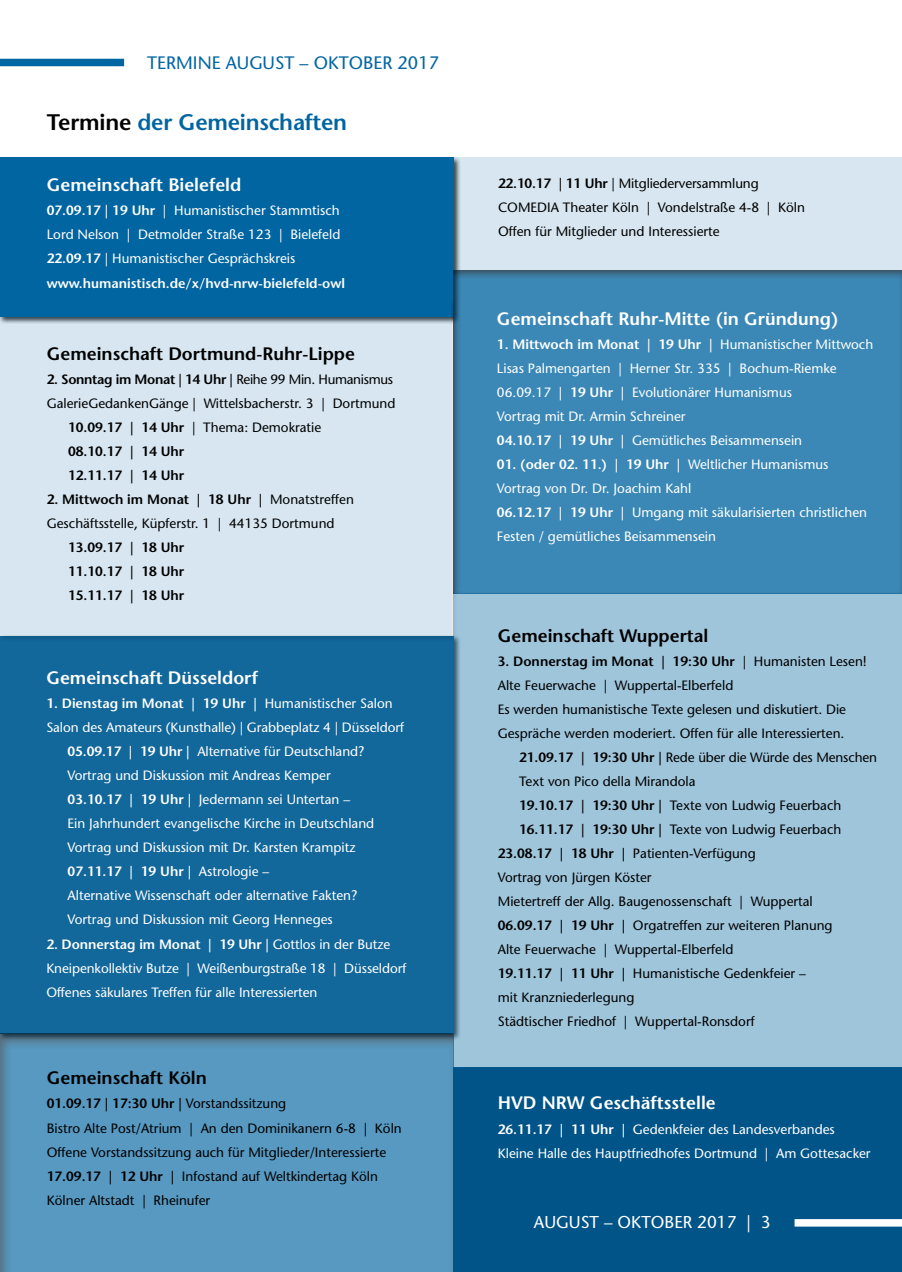
<style>
.page{position:relative;width:902px;height:1272px;background:#fff}
.page>*{position:absolute;margin:0;border:0;box-sizing:border-box;transform-origin:0 0}
.t1{font:600 22.5px "Stone Sans Std";letter-spacing:-.01em;color:#0065a1}
.t2{font:600 18px "Stone Sans Std";color:#fff}
.t3{font:600 18px "Stone Sans Std";color:#000}
.t4{font:500 18px "Stone Sans Std";color:#0065a1}
.t5{font:500 17.1px "Stone Sans Std";color:#fff}
.t6{font:500 13.5px/24px "Stone Sans Std";color:#000}
.t7{font:500 13.5px/24px "Stone Sans Std";color:#fff}
.t8{font:600 13.5px "Stone Sans Std";color:#fff}
.t9{font:600 13.5px/24px "Stone Sans Std";color:#000;text-align:justify}
.t10{font:600 13.5px "Stone Sans Std";letter-spacing:-.025em;color:#000}
.s1{color:#000}
.s2{font-weight:600}
.s3{font-weight:500}
</style>
<div class="page">
<div style="left:0;top:157px;width:453px;height:160px;background:#0065a1"></div>
<div style="left:0;top:636px;width:453px;height:397px;background:#12679b"></div>
<div style="left:452px;top:268px;width:449px;height:326px;background:#3b88b6"></div>
<div style="left:0;top:1032px;width:454px;height:239px;background:#000;opacity:.67"></div>
<div style="left:0;top:298px;width:458px;height:345px;background:#000;opacity:.75"></div>
<svg style="left:0;top:300px;width:451px;height:336px;background:#caddea"></svg>
<div style="left:453px;top:157px;width:448px;height:113px;background:#d7e6f0"></div>
<div style="left:453px;top:1067px;width:448px;height:204px;background:#005488"></div>
<div style="left:453px;top:593px;width:448px;height:474px;background:#9fc5db"></div>
<div style="left:0;top:59px;width:124px;height:7px;background:#0065a1"></div>
<svg style="left:794px;top:1219px;width:107px;height:7px"></svg>
<h2 class="t4" style="left:147px;top:52px;width:293px">TERMINE AUGUST – OKTOBER 2017</h2>
<h1 class="t1" style="left:47px;top:109px;width:302px"><span class="s1">Termine</span> der Gemeinschaften</h1>
<h2 class="t2" style="left:47px;top:174px;width:196px">Gemeinschaft Bielefeld</h2>
<p class="t7" style="left:47px;top:198px;width:295px;text-align:justify"><span class="s2">07.09.17 | 19 Uhr</span> | Humanistischer Stammtisch Lord Nelson | Detmolder Straße 123 | Bielefeld <span class="s2">22.09.17</span> | Humanistischer Gesprächskreis</p>
<p class="t8" style="left:47px;top:275px;width:300px">www.humanistisch.de/x/hvd-nrw-bielefeld-owl</p>
<h2 class="t3" style="left:47px;top:343px;width:310px">Gemeinschaft Dortmund-Ruhr-Lippe</h2>
<p class="t10" style="left:47px;top:371px;width:348px">2. Sonntag im Monat | 14 Uhr | <span class="s3">Reihe 99 Min. Humanismus</span></p>
<p class="t6" style="left:47px;top:391px;width:350px">GalerieGedankenGänge | Wittelsbacherstr. 3 | Dortmund</p>
<p class="t6" style="left:68px;top:415px;width:255px"><span class="s2">10.09.17 | 14 Uhr</span> | Thema: Demokratie</p>
<p class="t9" style="left:68px;top:439px;width:118px">08.10.17 | 14 Uhr</p>
<p class="t9" style="left:68px;top:463px;width:118px">12.11.17 | 14 Uhr</p>
<p class="t6" style="left:47px;top:487px;width:308px"><span class="s2">2. Mittwoch im Monat | 18 Uhr |</span> Monatstreffen<br>Geschäftsstelle, Küpferstr. 1 | 44135 Dortmund</p>
<p class="t9" style="left:68px;top:535px;width:118px">13.09.17 | 18 Uhr 11.10.17 | 18 Uhr 15.11.17 | 18 Uhr</p>
<h2 class="t2" style="left:46px;top:667px;width:213px">Gemeinschaft Düsseldorf</h2>
<p class="t8" style="left:46px;top:695px;width:348px">1. Dienstag im Monat | 19 Uhr | <span class="s3">Humanistischer Salon</span></p>
<p class="t7" style="left:46px;top:715px;width:359px">Salon des Amateurs (Kunsthalle) | Grabbeplatz 4 | Düsseldorf</p>
<p class="t7" style="left:68px;top:739px;width:298px"><span class="s2">05.09.17 | 19 Uhr |</span> Alternative für Deutschland?</p>
<p class="t7" style="left:68px;top:763px;width:264px">Vortrag und Diskussion mit Andreas Kemper</p>
<p class="t7" style="left:68px;top:787px;width:284px"><span class="s2">03.10.17 | 19 Uhr |</span> Jedermann sei Untertan –</p>
<p class="t7" style="left:68px;top:811px;width:308px">Ein Jahrhundert evangelische Kirche in Deutschland</p>
<p class="t7" style="left:68px;top:835px;width:289px">Vortrag und Diskussion mit Dr. Karsten Krampitz</p>
<p class="t8" style="left:68px;top:863px;width:203px">07.11.17 | 19 Uhr | <span class="s3">Astrologie –</span></p>
<p class="t7" style="left:68px;top:883px;width:291px">Alternative Wissenschaft oder alternative Fakten?</p>
<p class="t7" style="left:68px;top:907px;width:267px">Vortrag und Diskussion mit Georg Henneges</p>
<p class="t7" style="left:46px;top:931px;width:361px"><span class="s2">2. Donnerstag im Monat | 19 Uhr |</span> Gottlos in der Butze<br>Kneipenkollektiv Butze | Weißenburgstraße 18 | Düsseldorf<br>Offenes säkulares Treffen für alle Interessierten</p>
<p class="t6" style="left:498px;top:171px;width:308px"><span class="s2">22.10.17 | 11 Uhr</span> | Mitgliederversammlung<br>COMEDIA Theater Köln | Vondelstraße 4-8 | Köln<br>Offen für Mitglieder und Interessierte</p>
<h2 class="t2" style="left:497px;top:308px;width:343px">Gemeinschaft Ruhr-Mitte (in Gründung)</h2>
<p class="t7" style="left:497px;top:332px;width:378px"><span class="s2">1. Mittwoch im Monat | 19 Uhr |</span> Humanistischer Mittwoch Lisas Palmengarten | Herner Str. 335 | Bochum-Riemke 06.09.17 <span class="s2">| 19 Uhr |</span> Evolutionärer Humanismus<br>Vortrag mit Dr. Armin Schreiner<br><span class="s2">04.10.17 | 19 Uhr |</span> Gemütliches Beisammensein</p>
<p class="t7" style="left:497px;top:452px;width:371px"><span class="s2">01. (oder 02. 11.) | 19 Uhr |</span> Weltlicher Humanismus Vortrag von Dr. Dr. Joachim Kahl<br><span class="s2">06.12.17 | 19 Uhr |</span> Umgang mit säkularisierten christlichen Festen / gemütliches Beisammensein</p>
<h2 class="t3" style="left:497px;top:624px;width:212px">Gemeinschaft Wuppertal</h2>
<p class="t6" style="left:497px;top:649px;width:370px"><span class="s2">3. Donnerstag im Monat | 19:30 Uhr</span> | Humanisten Lesen!<br>Alte Feuerwache | Wuppertal-Elberfeld<br>Es werden humanistische Texte gelesen und diskutiert. Die Gespräche werden moderiert. Offen für alle Interessierten.</p>
<p class="t6" style="left:519px;top:745px;width:359px"><span class="s2">21.09.17 | 19:30 Uhr |</span> Rede über die Würde des Menschen</p>
<p class="t6" style="left:519px;top:769px;width:178px">Text von Pico della Mirandola</p>
<p class="t6" style="left:519px;top:793px;width:324px"><span class="s2">19.10.17 | 19:30 Uhr |</span> Texte von Ludwig Feuerbach</p>
<p class="t6" style="left:519px;top:817px;width:324px"><span class="s2">16.11.17 | 19:30 Uhr |</span> Texte von Ludwig Feuerbach</p>
<p class="t6" style="left:497px;top:841px;width:259px"><span class="s2">23.08.17 | 18 Uhr |</span> Patienten-Verfügung</p>
<p class="t6" style="left:497px;top:865px;width:155px">Vortrag von Jürgen Köster</p>
<p class="t6" style="left:497px;top:889px;width:316px">Mietertreff der Allg. Baugenossenschaft | Wuppertal</p>
<p class="t6" style="left:497px;top:913px;width:336px"><span class="s2">06.09.17 | 19 Uhr |</span> Orgatreffen zur weiteren Planung</p>
<p class="t6" style="left:497px;top:937px;width:237px">Alte Feuerwache | Wuppertal-Elberfeld</p>
<p class="t6" style="left:497px;top:961px;width:309px"><span class="s2">19.11.17 | 11 Uhr |</span> Humanistische Gedenkfeier –</p>
<p class="t6" style="left:497px;top:985px;width:138px">mit Kranzniederlegung</p>
<p class="t6" style="left:497px;top:1009px;width:258px">Städtischer Friedhof | Wuppertal-Ronsdorf</p>
<h2 class="t3" style="left:47px;top:1067px;width:161px">Gemeinschaft Köln</h2>
<p class="t6" style="left:47px;top:1091px;width:356px"><span class="s2">01.09.17 | 17:30 Uhr |</span> Vorstandssitzung<br>Bistro Alte Post/Atrium | An den Dominikanern 6-8 | Köln Offene Vorstandssitzung auch für Mitglieder/Interessierte <span class="s2">17.09.17 | 12 Uhr |</span> Infostand auf Weltkindertag Köln Kölner Altstadt | Rheinufer</p>
<h2 class="t2" style="left:497px;top:1091px;width:219px">HVD NRW Geschäftsstelle</h2>
<p class="t7" style="left:497px;top:1117px;width:374px"><span class="s2">26.11.17 | 11 Uhr |</span> Gedenkfeier des Landesverbandes<br>Kleine Halle des Hauptfriedhofes Dortmund | Am Gottesacker</p>
<p class="t5" style="left:534px;top:1211px;width:238px">AUGUST – OKTOBER 2017 | 3</p>
</div>
